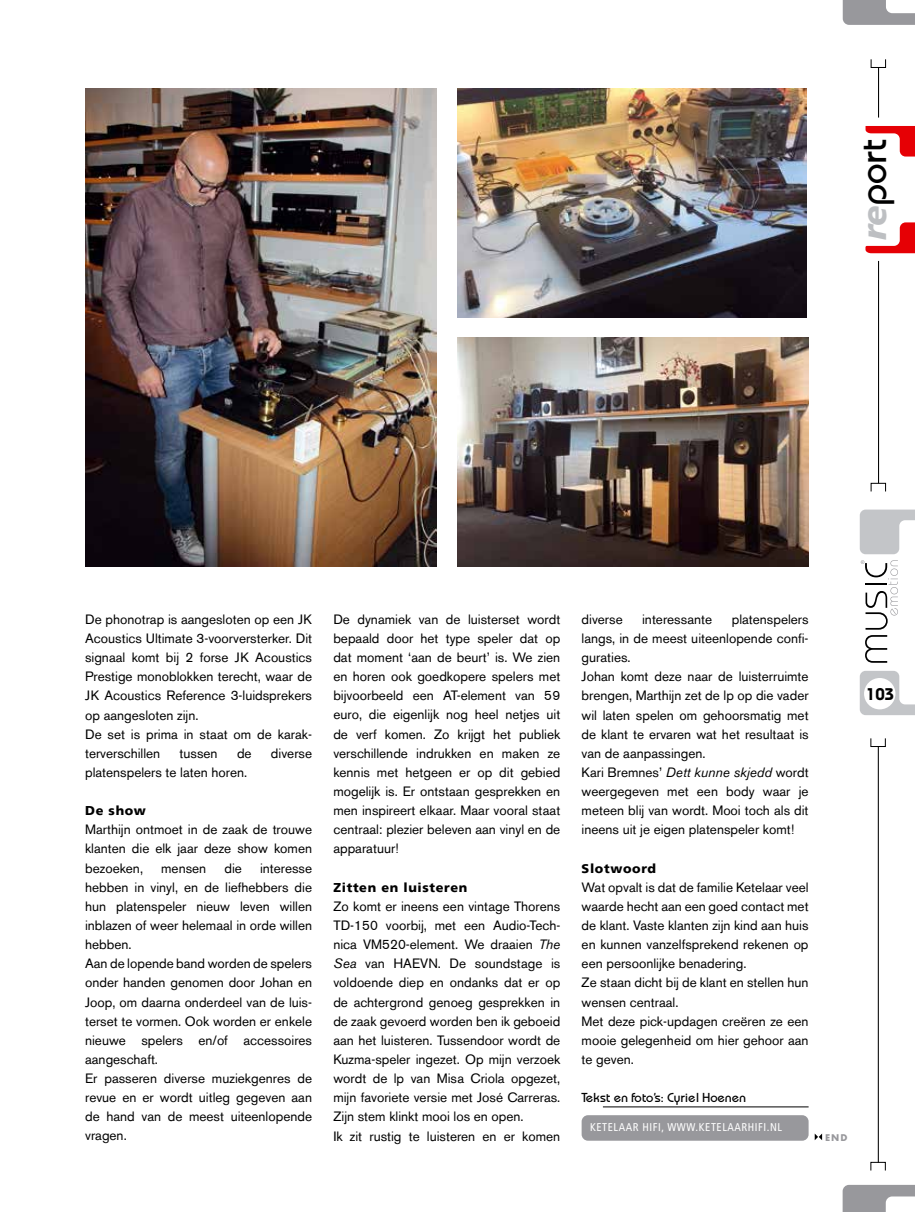
<style>
.page{position:relative;width:915px;height:1212px;background:#fff}
.page>*{position:absolute;margin:0;border:0;box-sizing:border-box;transform-origin:0 0}
.t1{font:500 33.9px "Bauhaus";color:#000}
.t2{font:600 16.95px "Bauhaus";color:#000}
.t3{font:13.5px/19.2px "Akzidenz Grotesk BE";color:#000}
.t4{font:900 12.75px "Frutiger LT";letter-spacing:.05em;color:#000}
.t5{font:500 12px "Bauhaus";color:#000}
.t6{font:condensed 11.25px "Frutiger LT";letter-spacing:.05em;color:#fff}
.t7{font:700 9px "Futura";color:#98989c}
.s1{font-family:"Frutiger";font-weight:900;font-style:italic;color:#bdbfc2}
.s2{font-style:italic}
</style>
<div class="page">
<hr style="left:602px;top:1106px;width:206px;height:1px;background:#000">
<div style="left:581px;top:1115px;width:227px;height:26px;background:#98989c;border-radius:6px"></div>
<svg style="left:814px;top:1133px;width:7px;height:7px"></svg>
<img style="left:85px;top:88px;width:351px;height:479px">
<img style="left:457px;top:337px;width:351px;height:230px">
<img style="left:457px;top:88px;width:348px;height:230px">
<svg style="left:860px;top:560px;width:37px;height:103px"></svg>
<svg style="left:859px;top:510px;width:55px;height:44px"></svg>
<svg style="left:859px;top:671px;width:55px;height:44px"></svg>
<svg style="left:842px;top:0;width:72px;height:25px"></svg>
<svg style="left:842px;top:1185px;width:72px;height:27px"></svg>
<div style="left:870px;top:59px;width:15px;height:9px;border:1px solid #000"></div>
<div style="left:870px;top:483px;width:15px;height:9px;border:1px solid #000"></div>
<div style="left:863px;top:678px;width:32px;height:31px;background:#fff;border-radius:50%"></div>
<hr style="left:877px;top:261px;width:1px;height:222px;background:#000">
<svg style="left:865px;top:222px;width:49px;height:31px"></svg>
<svg style="left:865px;top:126px;width:49px;height:31px"></svg>
<hr style="left:877px;top:67px;width:1px;height:51px;background:#000">
<hr style="left:877px;top:746px;width:1px;height:416px;background:#000">
<div style="left:870px;top:738px;width:15px;height:9px;border:1px solid #000"></div>
<div style="left:870px;top:1162px;width:15px;height:9px;border:1px solid #000"></div>
<h1 class="t1" style="left:850px;top:240px;width:103px;rotate:-90deg"><span class="s1">re</span>port</h1>
<p class="t3" style="left:85px;top:609px;width:228px">De phonotrap is aangesloten op een JK Acoustics Ultimate 3-voorversterker. Dit signaal komt bij 2 forse JK Acoustics Prestige monoblokken terecht, waar de JK Acoustics Reference 3-luidsprekers op aangesloten zijn.<br>De set is prima in staat om de karak&shy;terverschillen</p>
<p class="t3" style="left:179px;top:743px;width:39px">tussen</p>
<p class="t3" style="left:237px;top:743px;width:16px">de</p>
<p class="t3" style="left:271px;top:743px;width:43px">diverse</p>
<p class="t3" style="left:85px;top:763px;width:164px">platenspelers te laten horen.</p>
<p class="t4" style="left:85px;top:803px;width:62px">De show</p>
<p class="t3" style="left:85px;top:820px;width:228px;text-align:justify">Marthijn ontmoet in de zaak de trouwe klanten die elk jaar deze show komen bezoeken,</p>
<p class="t3" style="left:161px;top:858px;width:47px">mensen</p>
<p class="t3" style="left:224px;top:858px;width:19px">die</p>
<p class="t3" style="left:85px;top:858px;width:228px;text-indent:175px">interesse hebben in vinyl, en de liefhebbers die hun platenspeler nieuw leven willen inblazen of weer helemaal in orde willen hebben.<br>Aan de lopende band worden de spelers onder handen genomen door Johan en<br>Joop, om daarna onderdeel van de luis&shy;terset te vormen. Ook worden er enkele nieuwe spelers en/of accessoires aangeschaft.<br>Er passeren diverse muziekgenres de revue en er wordt uitleg gegeven aan de hand van de meest uiteenlopende vragen.</p>
<p class="t3" style="left:333px;top:609px;width:228px;text-align:justify">De dynamiek van de luisterset wordt bepaald door het type speler dat op dat moment ‘aan de beurt’ is. We zien en horen ook goedkopere spelers met bijvoorbeeld een AT-element van 59 euro, die eigenlijk nog heel netjes uit de verf komen. Zo krijgt het publiek verschillende indrukken en maken ze kennis met hetgeen er op dit gebied mogelijk is. Er ontstaan gesprekken en men inspireert elkaar. Maar vooral staat centraal: plezier beleven aan vinyl en de apparatuur!</p>
<p class="t4" style="left:333px;top:879px;width:135px">Zitten en luisteren</p>
<p class="t3" style="left:333px;top:896px;width:228px">Zo komt er ineens een vintage Thorens TD-150 voorbij, met een Audio-Tech&shy;nica VM520-element. We draaien <span class="s2">The Sea</span> van HAEVN. De soundstage is voldoende diep en ondanks dat er op de achtergrond genoeg gesprekken in de zaak gevoerd worden ben ik geboeid aan het luisteren. Tussendoor wordt de Kuzma-speler ingezet. Op mijn verzoek wordt de lp van Misa Criola opgezet, mijn favoriete versie met José Carreras.<br>Zijn stem klinkt mooi los en open.<br>Ik zit rustig te luisteren en er komen</p>
<p class="t3" style="left:581px;top:609px;width:43px">diverse</p>
<p class="t3" style="left:642px;top:609px;width:72px">interessante</p>
<p class="t3" style="left:581px;top:609px;width:228px;text-indent:150px">platenspelers langs, in de meest uiteenlopende confi&shy;guraties.<br>Johan komt deze naar de luisterruimte brengen, Marthijn zet de lp op die vader wil laten spelen om gehoorsmatig met de klant te ervaren wat het resultaat is van de aanpassingen.<br>Kari Bremnes’ <span class="s2">Dett kunne skjedd</span> wordt weergegeven met een body waar je meteen blij van wordt. Mooi toch als dit ineens uit je eigen platenspeler komt!</p>
<p class="t4" style="left:581px;top:860px;width:76px">Slotwoord</p>
<p class="t3" style="left:581px;top:877px;width:228px">Wat opvalt is dat de familie Ketelaar veel waarde hecht aan een goed contact met de klant. Vaste klanten zijn kind aan huis en kunnen vanzelfsprekend rekenen op een persoonlijke benadering.<br>Ze staan dicht bij de klant en stellen hun wensen centraal.<br>Met deze pick-updagen creëren ze een mooie gelegenheid om hier gehoor aan te geven.</p>
<p class="t5" style="left:581px;top:1090px;width:166px">Tekst en foto’s: Cyriel Hoenen</p>
<p class="t6" style="left:590px;top:1121px;width:193px">KETELAAR HIFI, WWW.KETELAARHIFI.NL</p>
<p class="t7" style="left:824px;top:1130px;width:24px">END</p>
<p class="t2" style="left:865px;top:684px;width:30px">103</p>
</div>
